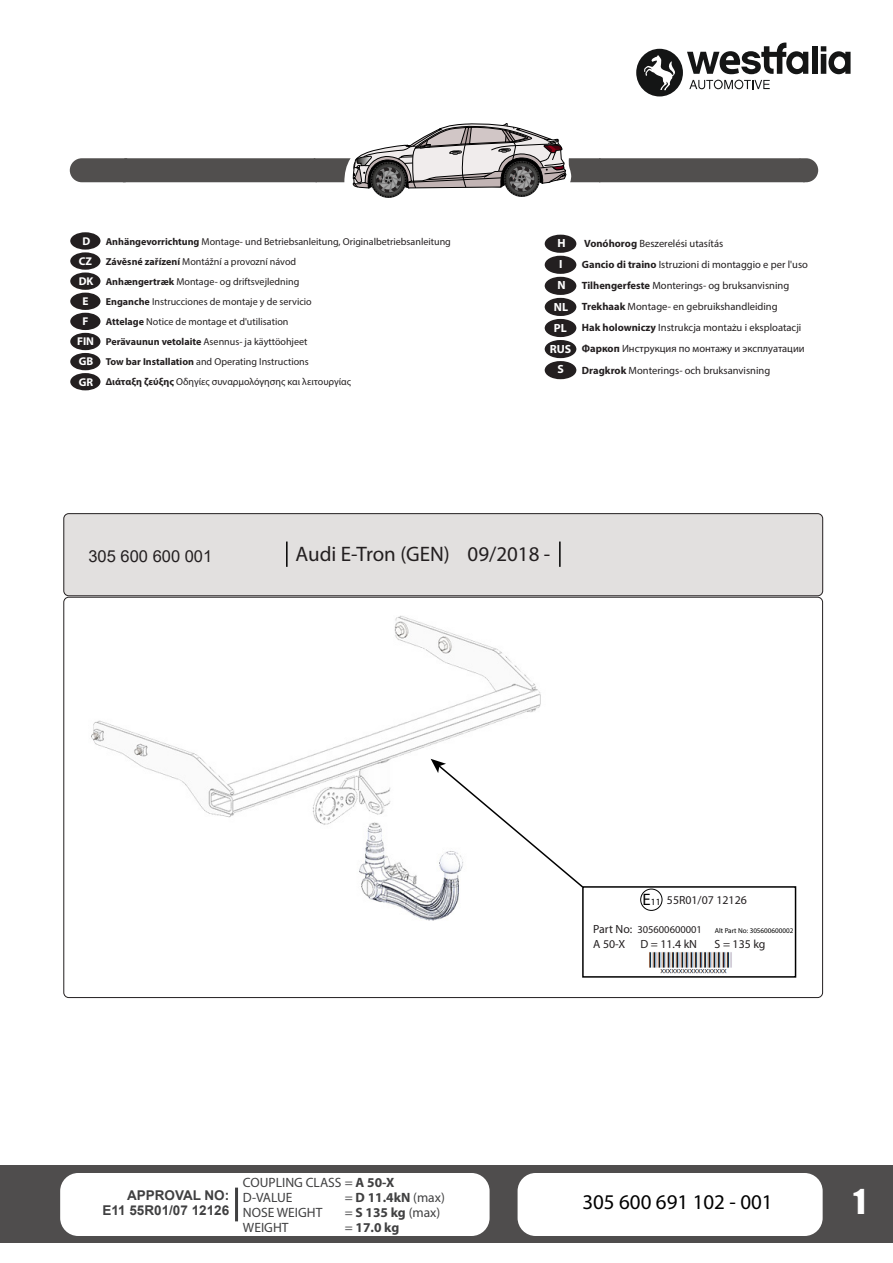
<style>
.page{position:relative;width:893px;height:1263px;background:#fff}
.page>*{position:absolute;margin:0;border:0;box-sizing:border-box;transform-origin:0 0}
.t1{font:31.5px "Impact";color:#fff}
.t2{font:21px "Myriad Pro";color:#231f20}
.t3{font:21px "Myriad Pro";color:#000}
.t4{font:16.5px "Arial";color:#231f20}
.t5{font:13.5px/15px "Myriad Pro";color:#404041}
.t6{font:700 13.5px/15px "Myriad Pro";color:#404041}
.t7{font:700 13.5px/15px "Arial";color:#404041;text-align:right}
.t8{font:11.85px "Myriad Pro";color:#231f20}
.t9{font:700 11.85px/21.1px "Myriad Pro";color:#fff;text-align:center}
.t10{font:700 11.25px/20.1px "Myriad Pro";color:#fff;text-align:center}
.t11{font:10.5px/21px "Myriad Pro";color:#231f20}
.t12{font:10.05px/20.1px "Myriad Pro";color:#231f20}
.t13{font:7.05px "Myriad Pro";color:#000}
.s1{font-weight:700}
.s2{font-size:16.65px;color:#000}
.s3{font-size:11.85px}
.s4{font-weight:400}
</style>
<div class="page">
<div style="left:64px;top:514px;width:759px;height:82px;background:#e2e0df;border-radius:5px"></div>
<div style="left:63px;top:513px;width:760px;height:83px;border:1px solid #231f20;border-radius:5px"></div>
<div style="left:70px;top:232px;width:30px;height:18px;background:#231f20;border-radius:50%"></div>
<div style="left:70px;top:252px;width:30px;height:18px;background:#231f20;border-radius:50%"></div>
<div style="left:70px;top:273px;width:30px;height:17px;background:#231f20;border-radius:50%"></div>
<div style="left:70px;top:293px;width:30px;height:17px;background:#231f20;border-radius:50%"></div>
<div style="left:70px;top:313px;width:30px;height:17px;background:#231f20;border-radius:50%"></div>
<div style="left:70px;top:333px;width:30px;height:17px;background:#231f20;border-radius:50%"></div>
<div style="left:70px;top:353px;width:30px;height:17px;background:#231f20;border-radius:50%"></div>
<div style="left:70px;top:373px;width:30px;height:17px;background:#231f20;border-radius:50%"></div>
<div style="left:545px;top:235px;width:31px;height:18px;background:#231f20;border-radius:50%"></div>
<div style="left:545px;top:256px;width:31px;height:18px;background:#231f20;border-radius:50%"></div>
<div style="left:545px;top:277px;width:31px;height:18px;background:#231f20;border-radius:50%"></div>
<div style="left:545px;top:298px;width:31px;height:18px;background:#231f20;border-radius:50%"></div>
<div style="left:545px;top:319px;width:31px;height:18px;background:#231f20;border-radius:50%"></div>
<div style="left:545px;top:340px;width:31px;height:18px;background:#231f20;border-radius:50%"></div>
<div style="left:545px;top:361px;width:31px;height:18px;background:#231f20;border-radius:50%"></div>
<div style="left:0;top:1166px;width:893px;height:78px;background:#4f4d4d"></div>
<div style="left:60px;top:1173px;width:429px;height:63px;background:#fff;border-radius:18px"></div>
<hr style="left:235px;top:1188px;width:3px;height:33px;background:#404041">
<div style="left:517px;top:1173px;width:305px;height:63px;background:#fff;border-radius:18px"></div>
<div style="left:812px;top:46px;width:5px;height:28px;background:#141515"></div>
<svg style="left:821px;top:46px;width:29px;height:28px"></svg>
<svg style="left:636px;top:43px;width:172px;height:53px"></svg>
<hr style="left:286px;top:542px;width:2px;height:25px;background:#000">
<hr style="left:559px;top:542px;width:2px;height:25px;background:#000">
<svg style="left:70px;top:123px;width:748px;height:75px"></svg>
<img style="left:91px;top:616px;width:450px;height:305px">
<svg style="left:431px;top:759px;width:152px;height:130px"></svg>
<div style="left:582px;top:886px;width:214px;height:92px;border:2px solid #000"></div>
<div style="left:640px;top:889px;width:22px;height:22px;border:1px solid #000;border-radius:50%"></div>
<img style="left:649px;top:952px;width:83px;height:22px">
<p class="t10" style="left:79px;top:230px;width:16px">D<br>CZ<br>DK<br>E<br>F</p>
<p class="t10" style="left:79px;top:351px;width:16px">GB</p>
<p class="t10" style="left:77px;top:331px;width:18px">FIN</p>
<p class="t10" style="left:79px;top:372px;width:16px">GR</p>
<p class="t12" style="left:106px;top:231px;width:347px"><span class="s1">Anhängevorrichtung</span> Montage- und Betriebsanleitung, Originalbetriebsanleitung <span class="s1">Závěsné zařízení</span> Montážní a provozní návod<br><span class="s1">Anhængertræk</span> Montage- og driftsvejledning<br><span class="s1">Enganche</span> Instrucciones de montaje y de servicio<br><span class="s1">Attelage</span> Notice de montage et d'utilisation<br><span class="s1">Perävaunun vetolaite</span> Asennus- ja käyttöohjeet<br><span class="s1">Tow bar Installation</span> and Operating Instructions<br><span class="s1">∆ιάταξη ζεύξης</span> Οδηγίες συναρμολόγησης και λειτουργίας</p>
<p class="t9" style="left:550px;top:232px;width:23px">H<br>I<br>N<br>NL<br>PL<br>RUS</p>
<p class="t9" style="left:557px;top:358px;width:8px">S</p>
<p class="t11" style="left:582px;top:233px;width:228px"><span class="s1">Vonóhorog</span> Beszerelési utasítás<br><span class="s1">Gancio di traino</span> Istruzioni di montaggio e per l'uso <span class="s1">Tilhengerfeste</span> Monterings- og bruksanvisning <span class="s1">Trekhaak</span> Montage- en gebruikshandleiding<br><span class="s1">Hak holowniczy</span> Instrukcja montażu i eksploatacji <span class="s1">Фapкoп</span> Инструкция по монтажу и эксплуатации <span class="s1">Dragkrok</span> Monterings- och bruksanvisning</p>
<h3 class="t4" style="left:88px;top:545px;width:125px">305 600 600 001</h3>
<h2 class="t2" style="left:295px;top:541px;width:256px">Audi E-Tron (GEN) 09/2018 -</h2>
<p class="t8" style="left:643px;top:892px;width:106px"><span class="s2">E</span><sub>11</sub> 55R01/07 12126</p>
<p class="t13" style="left:715px;top:927px;width:80px">Alt Part No: 305600600002</p>
<p class="t11" style="left:593px;top:919px;width:110px"><span class="s3">Part No:</span> 305600600001</p>
<p class="t8" style="left:593px;top:936px;width:34px">A 50-X</p>
<p class="t8" style="left:640px;top:936px;width:58px">D = 11.4 kN</p>
<p class="t8" style="left:715px;top:936px;width:52px">S = 135 kg</p>
<h3 class="t5" style="left:243px;top:1175px;width:153px">COUPLING CLASS = <span class="s1">A 50-X<br></span>D-VALUE<br>NOSE WEIGHT<br>WEIGHT</h3>
<h3 class="t7" style="left:102px;top:1188px;width:128px">APPROVAL NO:<br>E11 55R01/07 12126</h3>
<h3 class="t6" style="left:345px;top:1189px;width:102px"><span class="s4">=</span> D 11.4kN <span class="s4">(max) =</span> S 135 kg <span class="s4">(max) =</span> 17.0 kg</h3>
<h2 class="t3" style="left:582px;top:1189px;width:192px">305 600 691 102 - 001</h2>
<h1 class="t1" style="left:853px;top:1177px;width:14px">1</h1>
</div>
